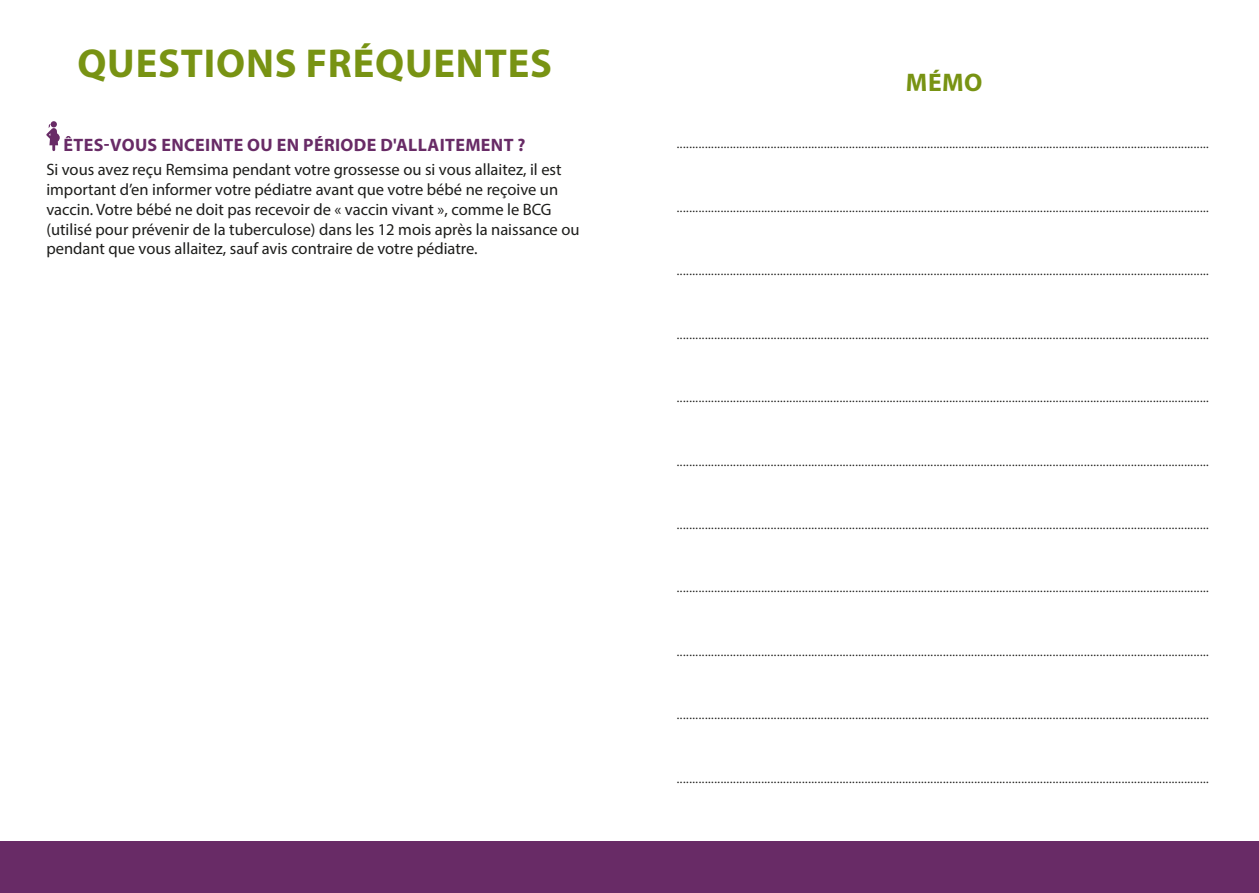
<style>
.page{position:relative;width:1259px;height:893px;background:#fff}
.page>*{position:absolute;margin:0;border:0;box-sizing:border-box;transform-origin:0 0}
.t1{font:700 40.5px "Myriad Pro";letter-spacing:.02em;color:#789313}
.t2{font:700 25.5px "Myriad Pro";color:#789313}
.t3{font:300 18px "Myriad Pro";color:#1d1d1b}
.t4{font:700 18px "Myriad Pro";letter-spacing:.02em;color:#682b66}
.t5{font:16.5px/19.8px "Myriad Pro";color:#1d1d1b}
</style>
<div class="page">
<div style="left:0;top:842px;width:1259px;height:51px;background:#682b66"></div>
<svg style="left:46px;top:121px;width:14px;height:30px"></svg>
<p class="t1" style="left:77px;top:37px;width:476px">QUESTIONS FRÉQUENTES</p>
<p class="t4" style="left:64px;top:133px;width:463px">ÊTES-VOUS ENCEINTE OU EN PÉRIODE D'ALLAITEMENT ?</p>
<p class="t5" style="left:46px;top:160px;width:535px">Si vous avez reçu Remsima pendant votre grossesse ou si vous allaitez, il est important d’en informer votre pédiatre avant que votre bébé ne reçoive un vaccin. Votre bébé ne doit pas recevoir de « vaccin vivant », comme le BCG (utilisé pour prévenir de la tuberculose) dans les 12 mois après la naissance ou pendant que vous allaitez, sauf avis contraire de votre pédiatre.</p>
<p class="t2" style="left:906px;top:66px;width:78px">MÉMO</p>
<p class="t3" style="left:676px;top:131px;width:534px">..........................................................................................................................................................................</p>
<p class="t3" style="left:676px;top:195px;width:534px">..........................................................................................................................................................................</p>
<p class="t3" style="left:676px;top:258px;width:534px">..........................................................................................................................................................................</p>
<p class="t3" style="left:676px;top:322px;width:534px">..........................................................................................................................................................................</p>
<p class="t3" style="left:676px;top:385px;width:534px">..........................................................................................................................................................................</p>
<p class="t3" style="left:676px;top:449px;width:534px">..........................................................................................................................................................................</p>
<p class="t3" style="left:676px;top:512px;width:534px">..........................................................................................................................................................................</p>
<p class="t3" style="left:676px;top:576px;width:534px">..........................................................................................................................................................................</p>
<p class="t3" style="left:676px;top:639px;width:534px">..........................................................................................................................................................................</p>
<p class="t3" style="left:676px;top:702px;width:534px">..........................................................................................................................................................................</p>
<p class="t3" style="left:676px;top:766px;width:534px">..........................................................................................................................................................................</p>
</div>
